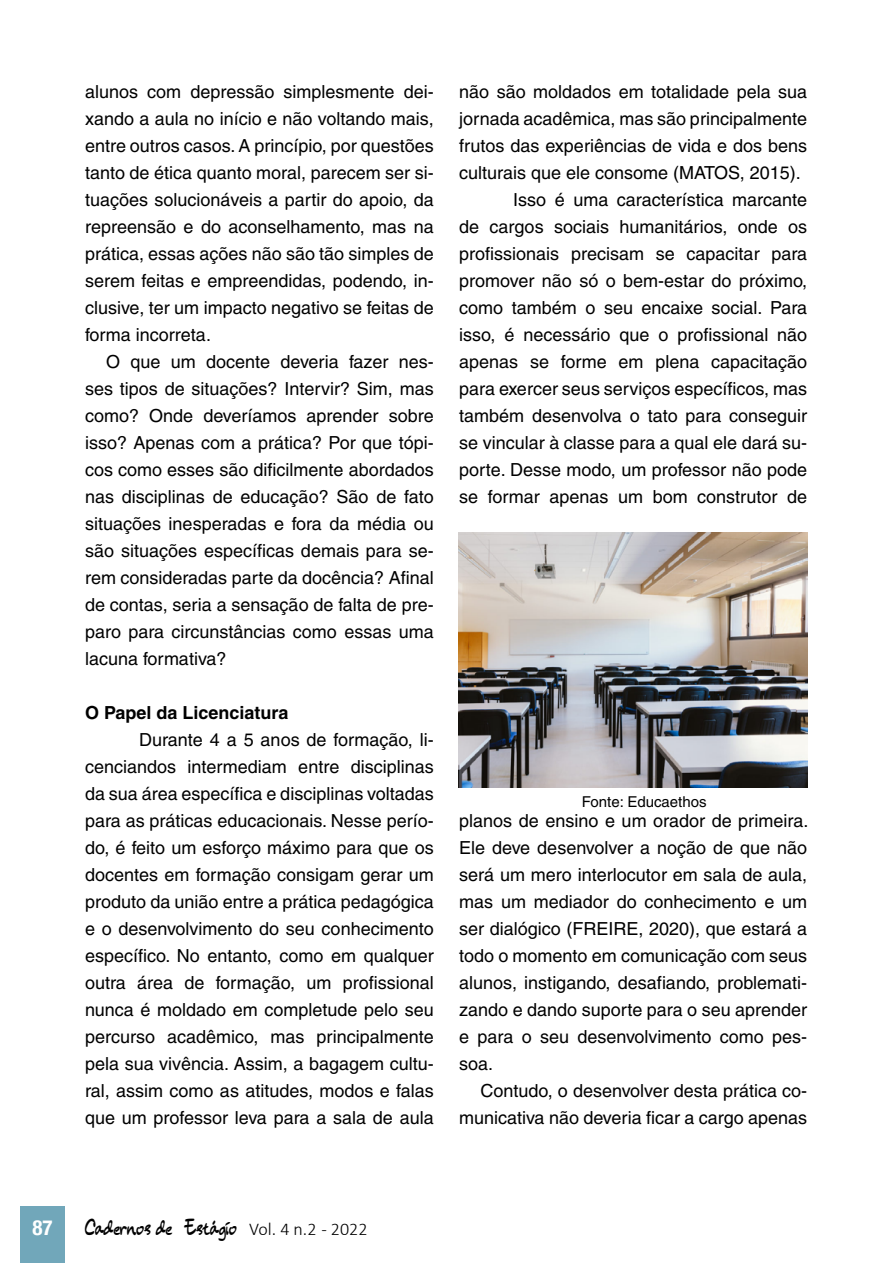
<style>
.page{position:relative;width:893px;height:1263px;background:#fff}
.page>*{position:absolute;margin:0;border:0;box-sizing:border-box;transform-origin:0 0}
.t1{font:700 condensed 21px "Helvetica Neue";color:#fff}
.t2{font:18px/27px "Helvetica";color:#000;text-align:justify}
.t3{font:18px "Comely";color:#000}
.t4{font:700 18px "Helvetica";color:#000}
.t5{font:15px "Helvetica";color:#000}
.s1{font-family:"Calibri";font-weight:300}
</style>
<div class="page">
<div style="left:20px;top:1206px;width:45px;height:57px;background:#71a7ba"></div>
<img style="left:459px;top:533px;width:349px;height:254px">
<p class="t2" style="left:85px;top:78px;width:350px">alunos com depressão simplesmente dei&shy;xando a aula no início e não voltando mais, entre outros casos. A princípio, por questões tanto de ética quanto moral, parecem ser si&shy;tuações solucionáveis a partir do apoio, da repreensão e do aconselhamento, mas na prática, essas ações não são tão simples de serem feitas e empreendidas, podendo, in&shy;clusive, ter um impacto negativo se feitas de forma incorreta.</p>
<p class="t2" style="left:85px;top:348px;width:350px;text-indent:21px">O que um docente deveria fazer nes&shy;ses tipos de situações? Intervir? Sim, mas como? Onde deveríamos aprender sobre isso? Apenas com a prática? Por que tópi&shy;cos como esses são dificilmente abordados nas disciplinas de educação? São de fato situações inesperadas e fora da média ou são situações específicas demais para se&shy;rem consideradas parte da docência? Afinal de contas, seria a sensação de falta de pre&shy;paro para circunstâncias como essas uma lacuna formativa?</p>
<p class="t4" style="left:85px;top:702px;width:205px">O Papel da Licenciatura</p>
<p class="t2" style="left:85px;top:726px;width:350px;text-indent:54px">Durante 4 a 5 anos de formação, li&shy;cenciandos intermediam entre disciplinas da sua área específica e disciplinas voltadas para as práticas educacionais. Nesse perío&shy;do, é feito um esforço máximo para que os docentes em formação consigam gerar um produto da união entre a prática pedagógica e o desenvolvimento do seu conhecimento específico. No entanto, como em qualquer outra área de formação, um profissional nunca é moldado em completude pelo seu percurso acadêmico, mas principalmente pela sua vivência. Assim, a bagagem cultu&shy;ral, assim como as atitudes, modos e falas que um professor leva para a sala de aula</p>
<p class="t2" style="left:459px;top:78px;width:349px">não são moldados em totalidade pela sua</p>
<p class="t2" style="left:459px;top:105px;width:350px">jornada acadêmica, mas são principalmente</p>
<p class="t2" style="left:459px;top:132px;width:349px">frutos das experiências de vida e dos bens</p>
<p class="t2" style="left:459px;top:159px;width:343px">culturais que ele consome (MATOS, 2015).</p>
<p class="t2" style="left:513px;top:186px;width:296px">Isso é uma característica marcante</p>
<p class="t2" style="left:459px;top:213px;width:350px">de cargos sociais humanitários, onde os</p>
<p class="t2" style="left:459px;top:240px;width:349px">profissionais precisam se capacitar para</p>
<p class="t2" style="left:459px;top:267px;width:350px">promover não só o bem-estar do próximo,</p>
<p class="t2" style="left:459px;top:294px;width:349px">como também o seu encaixe social. Para</p>
<p class="t2" style="left:459px;top:321px;width:350px">isso, é necessário que o profissional não</p>
<p class="t2" style="left:459px;top:348px;width:349px">apenas se forme em plena capacitação</p>
<p class="t2" style="left:459px;top:375px;width:349px">para exercer seus serviços específicos, mas</p>
<p class="t2" style="left:459px;top:402px;width:350px">também desenvolva o tato para conseguir</p>
<p class="t2" style="left:459px;top:429px;width:350px">se vincular à classe para a qual ele dará su-</p>
<p class="t2" style="left:459px;top:456px;width:349px">porte. Desse modo, um professor não pode</p>
<p class="t2" style="left:459px;top:483px;width:349px">se formar apenas um bom construtor de</p>
<p class="t5" style="left:582px;top:793px;width:126px">Fonte: Educaethos</p>
<p class="t2" style="left:459px;top:807px;width:351px">planos de ensino e um orador de primeira.<br>Ele deve desenvolver a noção de que não será um mero interlocutor em sala de aula, mas um mediador do conhecimento e um ser dialógico (FREIRE, 2020), que estará a todo o momento em comunicação com seus alunos, instigando, desafiando, problemati&shy;zando e dando suporte para o seu aprender e para o seu desenvolvimento como pes&shy;soa.</p>
<p class="t2" style="left:459px;top:1077px;width:350px;text-align:right">Contudo, o desenvolver desta prática co&shy;municativa não deveria ficar a cargo apenas</p>
<p class="t1" style="left:32px;top:1215px;width:22px">87</p>
<p class="t3" style="left:85px;top:1218px;width:284px">Cadernos de Estágio <span class="s1">Vol. 4 n.2 - 2022</span></p>
</div>
